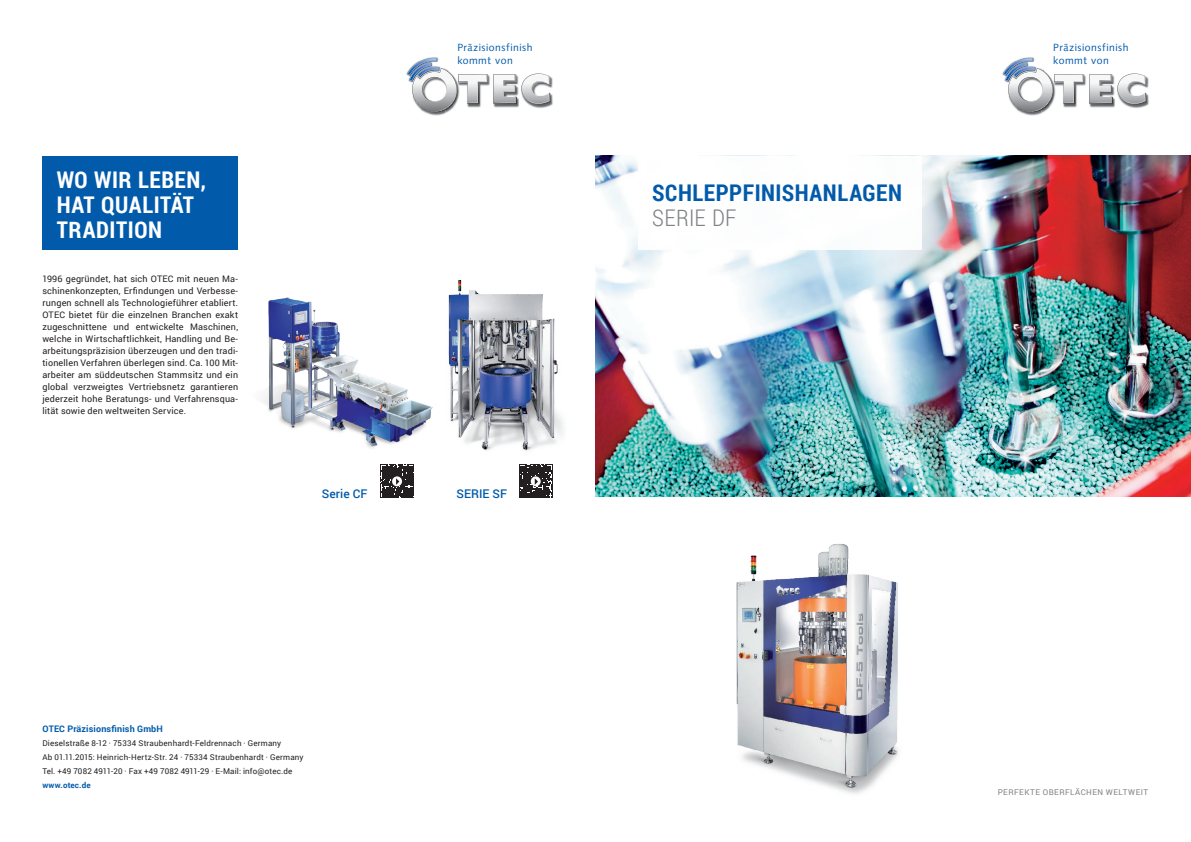
<style>
.page{position:relative;width:1191px;height:842px;background:#fff}
.page>*{position:absolute;margin:0;border:0;box-sizing:border-box;transform-origin:0 0}
.t1{font:700 23px/25px "Roboto Condensed";letter-spacing:.025em;color:#fff}
.t2{font:700 23px "Roboto Condensed";letter-spacing:.02em;color:#015aaa}
.t3{font:300 23px "Roboto Condensed";letter-spacing:.015em;color:#808285}
.t4{font:500 12px "Roboto";color:#015aaa}
.t5{font:10.4px/12.5px "Syntax";letter-spacing:.045em;color:#015aaa}
.t6{font:9px/12px "Roboto";letter-spacing:.02em;color:#231f20;text-align:justify}
.t7{font:700 9px "Roboto";letter-spacing:.015em;color:#015aaa}
.t8{font:8px/13.8px "Roboto";letter-spacing:.02em;color:#231f20}
.t9{font:8px "Roboto";letter-spacing:.06em;color:#808285}
.t10{font:700 8px "Roboto";letter-spacing:.025em;color:#015aaa}
</style>
<div class="page">
<img style="left:464px;top:290px;width:100px;height:161px">
<img style="left:595px;top:156px;width:596px;height:340px">
<div style="left:638px;top:156px;width:283px;height:93px;background:#fff"></div>
<img style="left:736px;top:544px;width:163px;height:250px">
<img style="left:263px;top:280px;width:201px;height:168px">
<div style="left:43px;top:156px;width:195px;height:93px;background:#015aaa"></div>
<svg style="left:519px;top:464px;width:34px;height:34px"></svg>
<svg style="left:380px;top:464px;width:34px;height:34px"></svg>
<img style="left:1146px;top:76px;width:3px;height:8px">
<img style="left:1146px;top:84px;width:3px;height:22px">
<img style="left:1020px;top:112px;width:21px;height:4px">
<svg style="left:1003px;top:58px;width:143px;height:54px"></svg>
<img style="left:1003px;top:58px;width:29px;height:17px">
<img style="left:551px;top:77px;width:2px;height:7px">
<img style="left:551px;top:84px;width:2px;height:22px">
<img style="left:424px;top:112px;width:21px;height:4px">
<svg style="left:407px;top:58px;width:144px;height:54px"></svg>
<img style="left:407px;top:58px;width:30px;height:17px">
<h1 class="t1" style="left:57px;top:167px;width:151px">WO WIR LEBEN,<br>HAT QUALITÄT<br>TRADITION</h1>
<p class="t6" style="left:42px;top:273px;width:197px">1996 gegründet, hat sich OTEC mit neuen Ma&shy;schinenkonzepten, Erfindungen und Verbesse&shy;rungen schnell als Technologieführer etabliert.<br>OTEC bietet für die einzelnen Branchen exakt zugeschnittene und entwickelte Maschinen, welche in Wirtschaftlichkeit, Handling und Be&shy;arbeitungspräzision überzeugen und den tradi&shy;tionellen Verfahren überlegen sind. Ca. 100 Mit&shy;arbeiter am süddeutschen Stammsitz und ein global verzweigtes Vertriebsnetz garantieren jederzeit hohe Beratungs- und Verfahrensqua&shy;lität sowie den weltweiten Service.</p>
<p class="t5" style="left:457px;top:42px;width:77px">Präzisionsfinish kommt von</p>
<h2 class="t4" style="left:322px;top:486px;width:47px">Serie CF</h2>
<h2 class="t4" style="left:456px;top:486px;width:52px">SERIE SF</h2>
<p class="t7" style="left:42px;top:723px;width:122px">OTEC Präzisionsfinish GmbH</p>
<p class="t8" style="left:42px;top:736px;width:263px">Dieselstraße 8-12 · 75334 Straubenhardt-Feldrennach · Germany<br>Ab 01.11.2015: Heinrich-Hertz-Str. 24 · 75334 Straubenhardt · Germany<br>Tel. +49 7082 4911-20 · Fax +49 7082 4911-29 · E-Mail: info@otec.de</p>
<p class="t10" style="left:42px;top:779px;width:50px">www.otec.de</p>
<h1 class="t2" style="left:652px;top:176px;width:251px">SCHLEPPFINISHANLAGEN</h1>
<h1 class="t3" style="left:652px;top:202px;width:86px">SERIE DF</h1>
<p class="t5" style="left:1053px;top:42px;width:77px">Präzisionsfinish kommt von</p>
<p class="t9" style="left:997px;top:786px;width:152px">PERFEKTE OBERFLÄCHEN WELTWEIT</p>
</div>
